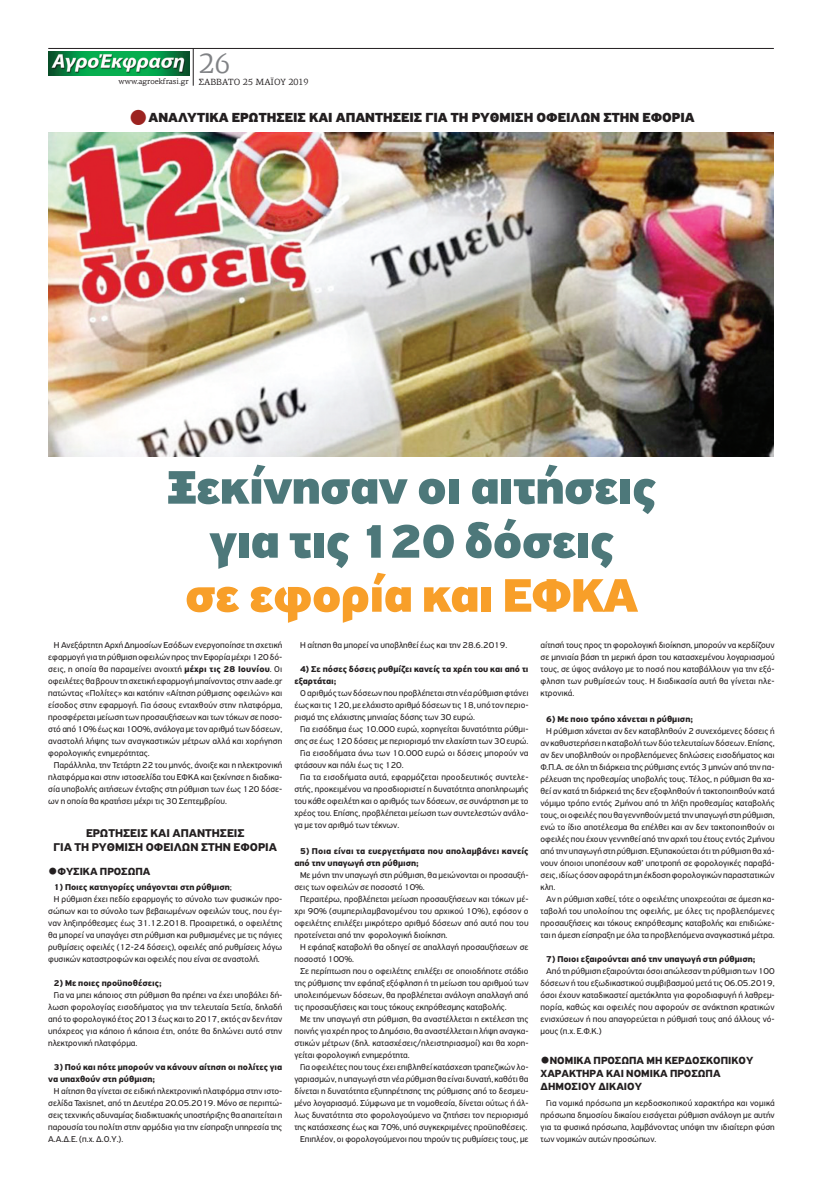
<style>
.page{position:relative;width:823px;height:1191px;background:#fff}
.page>*{position:absolute;margin:0;border:0;box-sizing:border-box;transform-origin:0 0}
.t1{font:900 50px/54px "PF Highway Sans Pro";letter-spacing:-.025em;color:#4d787a;text-align:center}
.t2{font:900 50px "PF Highway Sans Pro";letter-spacing:-.025em;color:#f89f29}
.t3{font:28px "PF Agora Serif Pro";color:#808285}
.t4{font:900 14px "PF Highway Sans Pro";color:#231f20}
.t5{font:700 12px/14px "PF Highway Sans Pro";color:#231f20;text-align:center}
.t6{font:700 11px/13px "PF Highway Sans Pro";color:#231f20}
.t7{font:9px/12px "PF Highway Sans Pro";color:#231f20;text-align:justify}
.t8{font:700 9px/12px "PF Highway Sans Pro";color:#231f20}
.t9{font:8px "PF Agora Serif Pro";color:#231f20}
.s1{font-size:9px}
.s2{font-size:24px;color:#9c2320}
.s3{font-weight:700}
.s4{font-weight:400}
</style>
<div class="page">
<hr style="left:48px;top:48px;width:725px;height:1px;background:#231f20">
<img style="left:48px;top:51px;width:141px;height:25px">
<hr style="left:193px;top:48px;width:1px;height:38px;background:#231f20">
<img style="left:48px;top:132px;width:725px;height:324px">
<h2 class="t3" style="left:199px;top:47px;width:33px">26</h2>
<p class="t9" style="left:118px;top:77px;width:192px">www.agroekfrasi.gr <span class="s1">ΣΑΒΒΑΤΟ 25 ΜΑΪΟΥ 2019</span></p>
<h3 class="t4" style="left:128px;top:109px;width:567px"><span class="s2">●</span>ΑΝΑΛΥΤΙΚΑ ΕΡΩΤΗΣΕΙΣ ΚΑΙ ΑΠΑΝΤΗΣΕΙΣ ΓΙΑ ΤΗ ΡΥΘΜΙΣΗ ΟΦΕΙΛΩΝ ΣΤΗΝ ΕΦΟΡΙΑ</h3>
<h1 class="t1" style="left:167px;top:462px;width:490px">Ξεκίνησαν οι αιτήσεις για τις 120 δόσεις</h1>
<h1 class="t2" style="left:184px;top:564px;width:455px">σε εφορία και ΕΦΚΑ</h1>
<p class="t7" style="left:48px;top:638px;width:235px;text-indent:6px">Η Ανεξάρτητη Αρχή Δημοσίων Εσόδων ενεργοποίησε τη σχετική εφαρμογήγιατηρύθμισηοφειλώνπρος τηνΕφορίαμέχρι120δό&shy;σεις, η οποία θα παραμείνει ανοιχτή <span class="s3">μέχρι τις 28 Ιουνίου</span>. Οι οφειλέτεςθαβρουν τησχετική εφαρμογή μπαίνονταςστην aade.gr πατώντας «Πολίτες» και κατόπιν «Αίτηση ρύθμισης οφειλών» και είσοδος στην εφαρμογή. Για όσους ενταχθούν στην πλατφόρμα, προσφέρεται μείωση των προσαυξήσεων καιτων τόκων σε ποσο&shy;στό από10% έως και100%, ανάλογα με τον αριθμό των δόσεων, αναστολή λήψης των αναγκαστικών μέτρων αλλά και χορήγηση φορολογικής ενημερότητας.</p>
<p class="t7" style="left:48px;top:758px;width:235px;text-indent:6px">Παράλληλα, την Τετάρτη 22 του μηνός, άνοιξε και η ηλεκτρονική πλατφόρμα και στην ιστοσελίδα του ΕΦΚΑ και ξεκίνησε η διαδικα&shy;σία υποβολής αιτήσεων ένταξης στη ρύθμιση των έως 120 δόσε&shy;ων η οποία θα κρατήσει μέχρι τις 30 Σεπτεμβρίου.</p>
<h3 class="t5" style="left:54px;top:826px;width:225px">ΕΡΩΤΗΣΕΙΣ ΚΑΙ ΑΠΑΝΤΗΣΕΙΣ<br>ΓΙΑ ΤΗ ΡΥΘΜΙΣΗ ΟΦΕΙΛΩΝ ΣΤΗΝ ΕΦΟΡΙΑ</h3>
<p class="t6" style="left:48px;top:865px;width:104px">●ΦΥΣΙΚΑ ΠΡΟΣΩΠΑ</p>
<p class="t8" style="left:54px;top:881px;width:179px">1) Ποιες κατηγορίες υπάγονται στη ρύθμιση<span class="s4">;</span></p>
<p class="t7" style="left:54px;top:892px;width:230px">H ρύθμιση έχει πεδίο εφαρμογής το σύνολο των φυσικών προ-</p>
<p class="t7" style="left:48px;top:904px;width:235px">σώπων και το σύνολο των βεβαιωμένων οφειλών τους, που έγι-</p>
<p class="t7" style="left:48px;top:916px;width:235px">ναν ληξιπρόθεσμες έως 31.12.2018. Προαιρετικά, ο οφειλέτης</p>
<p class="t7" style="left:48px;top:928px;width:235px">θα μπορεί να υπαγάγει στη ρύθμιση και ρυθμισμένες με τις πάγιες</p>
<p class="t7" style="left:48px;top:940px;width:235px">ρυθμίσεις οφειλές (12-24 δόσεις), οφειλές από ρυθμίσεις λόγω</p>
<p class="t7" style="left:48px;top:952px;width:213px">φυσικών καταστροφών και οφειλές που είναι σε αναστολή.</p>
<p class="t8" style="left:54px;top:977px;width:109px">2) Με ποιες προϋποθέσεις;</p>
<p class="t7" style="left:48px;top:988px;width:235px;text-indent:6px">Για να μπει κάποιος στη ρύθμιση θα πρέπει να έχει υποβάλει δή&shy;λωση φορολογίας εισοδήματος για την τελευταία 5ετία, δηλαδή από τοφορολογικό έτος2013έως καιτο2017, εκτός αν δεν ήταν υπόχρεος για κάποιο ή κάποια έτη, οπότε θα δηλώνει αυτό στην ηλεκτρονική πλατφόρμα.</p>
<p class="t8" style="left:48px;top:1061px;width:235px;text-indent:6px">3) Πού και πότε μπορούν να κάνουν αίτηση οι πολίτες για να υπαχθούν στη ρύθμιση;</p>
<p class="t7" style="left:48px;top:1084px;width:235px;text-indent:6px">Η αίτηση θα γίνεται σε ειδική ηλεκτρονική πλατφόρμα στην ιστο&shy;σελίδα Taxisnet, από τη Δευτέρα 20.05.2019. Μόνο σε περιπτώ&shy;σεις τεχνικής αδυναμίας διαδικτυακής υποστήριξης θα απαιτείται η παρουσία του πολίτη στην αρμόδια για την είσπραξη υπηρεσία της Α.Α.Δ.Ε. (π.χ. Δ.Ο.Υ.).</p>
<p class="t7" style="left:300px;top:638px;width:208px">Η αίτηση θα μπορεί να υποβληθεί έως και την 28.6.2019.</p>
<p class="t8" style="left:294px;top:663px;width:235px;text-indent:6px">4) Σε πόσες δόσεις ρυθμίζει κανείς τα χρέη του και από τι εξαρτάται;</p>
<p class="t7" style="left:294px;top:686px;width:235px;text-indent:6px">Οαριθμός των δόσεων που προβλέπεταιστη νέα ρύθμισηφτάνει έως καιτις120,με ελάχιστοαριθμόδόσεων τις18,υπότονπεριο&shy;ρισμό της ελάχιστης μηνιαίας δόσης των 30 ευρώ.</p>
<p class="t7" style="left:300px;top:722px;width:230px">Για εισόδημα έως 10.000 ευρώ, χορηγείται δυνατότητα ρύθμι-</p>
<p class="t7" style="left:294px;top:734px;width:235px">σης σε έως 120 δόσεις με περιορισμό την ελαχίστη των 30 ευρώ.</p>
<p class="t7" style="left:300px;top:746px;width:230px">Για εισοδήματα άνω των 10.000 ευρώ οι δόσεις μπορούν να</p>
<p class="t7" style="left:294px;top:758px;width:111px">φτάσουν και πάλι έως τις 120.</p>
<p class="t7" style="left:300px;top:770px;width:230px">Για τα εισοδήματα αυτά, εφαρμόζεται προοδευτικός συντελε-</p>
<p class="t7" style="left:294px;top:782px;width:235px">στής, προκειμένου να προσδιοριστεί η δυνατότητα αποπληρωμής</p>
<p class="t7" style="left:294px;top:794px;width:235px">του κάθε οφειλέτη και ο αριθμός των δόσεων, σε συνάρτηση με το</p>
<p class="t7" style="left:294px;top:806px;width:235px">χρέος του. Επίσης, προβλέπεται μείωση των συντελεστών ανάλο-</p>
<p class="t7" style="left:294px;top:818px;width:106px">γα με τον αριθμό των τέκνων.</p>
<p class="t8" style="left:294px;top:845px;width:235px;text-indent:6px">5) Ποια είναι τα ευεργετήματα που απολαμβάνει κανείς από την υπαγωγή στη ρύθμιση;</p>
<p class="t7" style="left:294px;top:868px;width:235px;text-indent:6px">Με μόνη την υπαγωγή στη ρύθμιση, θα μειώνονται οι προσαυξή&shy;σεις των οφειλών σε ποσοστό 10%.</p>
<p class="t7" style="left:294px;top:892px;width:235px;text-indent:6px">Περαιτέρω, προβλέπεται μείωση προσαυξήσεων και τόκων μέ&shy;χρι 90% (συμπεριλαμβανομένου του αρχικού 10%), εφόσον ο οφειλέτης επιλέξει μικρότερο αριθμό δόσεων από αυτό που του προτείνεται από την φορολογική διοίκηση.</p>
<p class="t7" style="left:294px;top:940px;width:235px;text-indent:6px">Η εφάπαξ καταβολή θα οδηγεί σε απαλλαγή προσαυξήσεων σε ποσοστό 100%.</p>
<p class="t7" style="left:294px;top:964px;width:235px;text-indent:6px">Σε περίπτωση που ο οφειλέτης επιλέξει σε οποιοδήποτε στάδιο της ρύθμισης την εφάπαξ εξόφληση ή τη μείωση του αριθμού των υπολειπόμενων δόσεων, θα προβλέπεται ανάλογη απαλλαγή από τις προσαυξήσεις και τους τόκους εκπρόθεσμης καταβολής.</p>
<p class="t7" style="left:294px;top:1012px;width:235px;text-indent:6px">Με την υπαγωγή στη ρύθμιση, θα αναστέλλεται η εκτέλεση της ποινής για χρέη προς τοΔημόσιο, θα αναστέλλεται η λήψη αναγκα&shy;στικών μέτρων (δηλ. κατασχέσεις/πλειστηριασμοί) και θα χορη&shy;γείται φορολογική ενημερότητα.</p>
<p class="t7" style="left:294px;top:1060px;width:235px;text-align:right">Για οφειλέτες που τους έχει επιβληθεί κατάσχεση τραπεζικών λο&shy;γαριασμών, η υπαγωγήστη νέα ρύθμιση θα είναι δυνατή, καθότι θα δίνεται η δυνατότητα εξυπηρέτησης της ρύθμισης από το δεσμευ&shy;μένο λογαριασμό. Σύμφωνα με τη νομοθεσία, δίνεται ούτως ή άλ&shy;λως δυνατότητα στο φορολογούμενο να ζητήσει τον περιορισμό της κατάσχεσης έως και 70%, υπό συγκεκριμένες προϋποθέσεις.<br>Επιπλέον, οι φορολογούμενοι που τηρούν τις ρυθμίσεις τους, με</p>
<p class="t7" style="left:540px;top:638px;width:235px">αίτησή τους προς τη φορολογική διοίκηση, μπορούν να κερδίζουν σε μηνιαία βάση τη μερική άρση του κατασχεμένου λογαριασμού τους, σε ύψος ανάλογο με το ποσό που καταβάλλουν για την εξό&shy;φληση των ρυθμίσεών τους. Η διαδικασία αυτή θα γίνεται ηλε&shy;κτρονικά.</p>
<p class="t8" style="left:546px;top:713px;width:148px">6) Με ποιο τρόπο χάνεται η ρύθμιση;</p>
<p class="t7" style="left:540px;top:724px;width:235px;text-indent:6px">Η ρύθμιση χάνεται αν δεν καταβληθούν 2 συνεχόμενες δόσεις ή αν καθυστερήσει η καταβολή των δύοτελευταίων δόσεων.Επίσης, αν δεν υποβληθούν οι προβλεπόμενες δηλώσεις εισοδήματος και Φ.Π.Α. σε όλη τη διάρκεια της ρύθμισης εντός3μηνών από την πα&shy;ρέλευση της προθεσμίας υποβολής τους. Τέλος, η ρύθμιση θα χα&shy;θεί αν κατά τη διάρκειά της δεν εξοφληθούν ή τακτοποιηθούν κατά νόμιμο τρόπο εντός 2μήνου από τη λήξη προθεσμίας καταβολής τους,οιοφειλέςπουθαγεννηθούν μετάτην υπαγωγήστηρύθμιση, ενώ το ίδιο αποτέλεσμα θα επέλθει και αν δεν τακτοποιηθούν οι οφειλές που έχουν γεννηθεί από την αρχή του έτους εντός2μήνου από την υπαγωγή στη ρύθμιση. Εξυπακούεται ότιτη ρύθμιση θα χά&shy;νουν όποιοι υποπέσουν καθ’ υποτροπή σε φορολογικές παραβά&shy;σεις,ιδίωςόσοναφοράτημηέκδοσηφορολογικώνπαραστατικών κλπ.</p>
<p class="t7" style="left:540px;top:892px;width:235px;text-indent:6px">Αν η ρύθμιση χαθεί, τότε ο οφειλέτης υποχρεούται σε άμεση κα&shy;ταβολή του υπολοίπου της οφειλής, με όλες τις προβλεπόμενες προσαυξήσεις και τόκους εκπρόθεσμης καταβολής και επιδιώκε&shy;ται η άμεση είσπραξη με όλα τα προβλεπόμενα αναγκαστικά μέτρα.</p>
<p class="t8" style="left:546px;top:953px;width:211px">7) Ποιοι εξαιρούνται από την υπαγωγή στη ρύθμιση;</p>
<p class="t7" style="left:540px;top:964px;width:235px;text-indent:6px">Απότηρύθμισηεξαιρούνταιόσοιαπώλεσαν τηρύθμισητων100 δόσεων ή του εξωδικαστικού συμβιβασμού μετά τις 06.05.2019, όσοι έχουν καταδικαστεί αμετάκλητα για φοροδιαφυγή ή λαθρεμ&shy;πορία, καθώς και οφειλές που αφορούν σε ανάκτηση κρατικών ενισχύσεων ή που απαγορεύεται η ρύθμισή τους από άλλους νό&shy;μους (π.χ. Ε.Φ.Κ.)</p>
<p class="t6" style="left:540px;top:1054px;width:214px">●ΝΟΜΙΚΑ ΠΡΟΣΩΠΑ ΜΗ ΚΕΡΔΟΣΚΟΠΙΚΟΥ<br>ΧΑΡΑΚΤΗΡΑ ΚΑΙ ΝΟΜΙΚΑ ΠΡΟΣΩΠΑ<br>ΔΗΜΟΣΙΟΥ ΔΙΚΑΙΟΥ</p>
<p class="t7" style="left:540px;top:1096px;width:235px;text-indent:6px">Για νομικά πρόσωπα μη κερδοσκοπικού χαρακτήρα και νομικά πρόσωπα δημοσίου δικαίου εισάγεται ρύθμιση ανάλογη με αυτήν για τα φυσικά πρόσωπα, λαμβάνοντας υπόψη την ιδιαίτερη φύση των νομικών αυτών προσώπων.</p>
</div>
